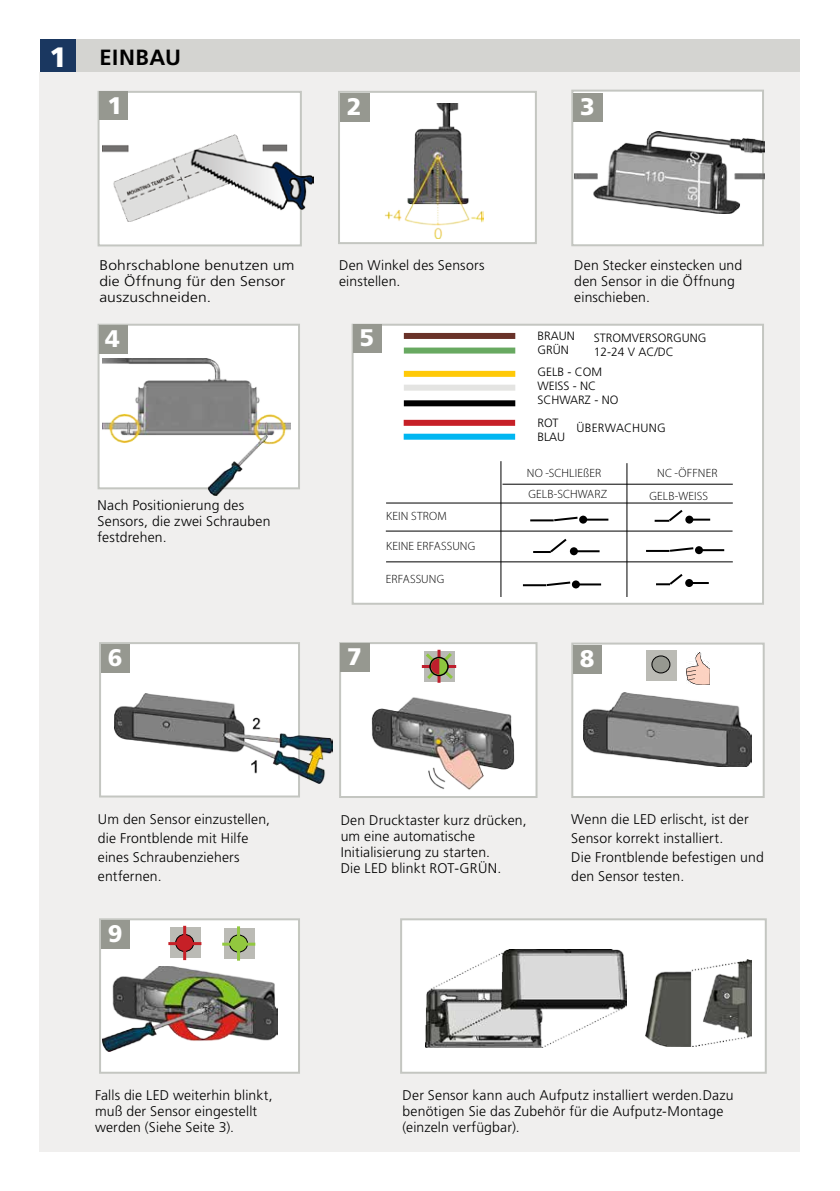
<style>
.page{position:relative;width:840px;height:1191px;background:#fff}
.page>*{position:absolute;margin:0;border:0;box-sizing:border-box;transform-origin:0 0}
.t1{font:900 28px "Frutiger LT Std";color:#fff}
.t2{font:900 24px "Frutiger LT Std";color:#fff}
.t3{font:700 22px "Frutiger LT Std";letter-spacing:.025em;color:#000}
.t4{font:300 14px/16px "Frutiger LT Std";letter-spacing:.01em;color:#000}
.t5{font:300 14px/16px "Frutiger LT Std";letter-spacing:.01em;color:#000;scale:1.11 1}
.t6{font:300 12px "Myriad Pro";letter-spacing:.01em;color:#000}
.t7{font:300 12px/14px "Frutiger LT Std";color:#000}
.t8{font:300 12px "Frutiger LT Std";letter-spacing:.02em;color:#000}
</style>
<div class="page">
<div style="left:40px;top:72px;width:759px;height:1080px;background:#f0efee"></div>
<div style="left:75px;top:40px;width:724px;height:32px;background:#d4d4d1"></div>
<div style="left:40px;top:40px;width:35px;height:32px;background:#1a3760"></div>
<div style="left:338px;top:91px;width:198px;height:153px;background:#fff;border:2px solid #c4c6c1"></div>
<div style="left:340px;top:93px;width:29px;height:28px;background:#969890"></div>
<div style="left:571px;top:90px;width:192px;height:156px;background:#fff;border:2px solid #c4c6c1"></div>
<div style="left:97px;top:91px;width:205px;height:155px;background:#fff;border:2px solid #c4c6c1"></div>
<div style="left:99px;top:91px;width:29px;height:29px;background:#969890"></div>
<div style="left:339px;top:642px;width:198px;height:156px;background:#fff;border:2px solid #c4c6c1"></div>
<div style="left:340px;top:643px;width:29px;height:29px;background:#969890"></div>
<img style="left:102px;top:135px;width:211px;height:86px">
<img style="left:384px;top:104px;width:99px;height:134px">
<img style="left:574px;top:132px;width:190px;height:81px">
<div style="left:351px;top:324px;width:412px;height:281px;background:#fff;border:2px solid #c4c6c1"></div>
<div style="left:97px;top:324px;width:203px;height:165px;background:#fff;border:2px solid #c4c6c1"></div>
<div style="left:99px;top:325px;width:28px;height:29px;background:#969890"></div>
<div style="left:571px;top:642px;width:193px;height:156px;background:#fff;border:2px solid #c4c6c1"></div>
<div style="left:573px;top:645px;width:28px;height:29px;background:#969890"></div>
<img style="left:583px;top:693px;width:168px;height:73px">
<div style="left:401px;top:919px;width:364px;height:153px;background:#fff"></div>
<img style="left:425px;top:949px;width:201px;height:98px">
<div style="left:400px;top:918px;width:366px;height:155px;border:2px solid #c4c6c1"></div>
<img style="left:645px;top:959px;width:105px;height:87px">
<div style="left:99px;top:642px;width:201px;height:155px;background:#fff;border:2px solid #c4c6c1"></div>
<div style="left:101px;top:644px;width:29px;height:29px;background:#969890"></div>
<img style="left:115px;top:693px;width:217px;height:91px">
<div style="left:403px;top:347px;width:112px;height:6px;background:#68a961"></div>
<div style="left:403px;top:333px;width:112px;height:6px;background:#693229"></div>
<div style="left:403px;top:385px;width:112px;height:6px;background:#e4e4e2"></div>
<div style="left:403px;top:371px;width:112px;height:6px;background:#ffc907"></div>
<div style="left:403px;top:400px;width:112px;height:6px;background:#000"></div>
<div style="left:403px;top:420px;width:112px;height:6px;background:#c62027"></div>
<div style="left:403px;top:434px;width:112px;height:6px;background:#00b6f1"></div>
<div style="left:573px;top:93px;width:29px;height:28px;background:#969890"></div>
<div style="left:352px;top:324px;width:29px;height:29px;background:#969890"></div>
<div style="left:99px;top:918px;width:201px;height:155px;background:#fff;border:2px solid #c4c6c1"></div>
<div style="left:101px;top:920px;width:29px;height:29px;background:#969890"></div>
<img style="left:102px;top:966px;width:176px;height:86px">
<div style="left:170px;top:927px;width:30px;height:31px;background:#bbbbb5"></div>
<div style="left:175px;top:934px;width:18px;height:17px;background:#c62027;border-radius:50%"></div>
<div style="left:175px;top:934px;width:19px;height:18px;border:1px solid #000;border-radius:50%"></div>
<hr style="left:183px;top:925px;width:3px;height:35px;background:#c62027">
<hr style="left:168px;top:942px;width:33px;height:3px;background:#c62027">
<div style="left:223px;top:928px;width:31px;height:31px;background:#bbbbb5"></div>
<svg style="left:229px;top:935px;width:18px;height:17px"></svg>
<div style="left:229px;top:934px;width:19px;height:18px;border:1px solid #000;border-radius:50%"></div>
<hr style="left:237px;top:926px;width:3px;height:34px;background:#92c83f">
<hr style="left:222px;top:942px;width:33px;height:3px;background:#92c83f">
<hr style="left:421px;top:665px;width:35px;height:3px;background:#be1e2d">
<hr style="left:437px;top:650px;width:3px;height:33px;background:#be1e2d">
<svg style="left:424px;top:649px;width:31px;height:33px"></svg>
<div style="left:645px;top:650px;width:31px;height:30px;background:#bbbbb5"></div>
<div style="left:651px;top:656px;width:18px;height:17px;background:#969890;border-radius:50%"></div>
<div style="left:651px;top:655px;width:19px;height:18px;border:1px solid #000;border-radius:50%"></div>
<img style="left:340px;top:685px;width:198px;height:109px">
<img style="left:686px;top:652px;width:23px;height:32px">
<img style="left:102px;top:359px;width:188px;height:136px">
<hr style="left:626px;top:463px;width:1px;height:134px;background:#000">
<hr style="left:500px;top:461px;width:1px;height:136px;background:#000">
<hr style="left:386px;top:502px;width:346px;height:1px;background:#000">
<hr style="left:385px;top:530px;width:347px;height:1px;background:#000">
<hr style="left:386px;top:561px;width:346px;height:1px;background:#000">
<hr style="left:502px;top:484px;width:230px;height:1px;background:#000">
<hr style="left:522px;top:584px;width:24px;height:2px;background:#000">
<hr style="left:575px;top:583px;width:25px;height:2px;background:#000">
<svg style="left:571px;top:580px;width:8px;height:8px"></svg>
<svg style="left:544px;top:581px;width:28px;height:6px"></svg>
<hr style="left:645px;top:550px;width:24px;height:2px;background:#000">
<hr style="left:698px;top:549px;width:25px;height:2px;background:#000">
<svg style="left:694px;top:546px;width:8px;height:8px"></svg>
<svg style="left:667px;top:547px;width:28px;height:5px"></svg>
<hr style="left:530px;top:519px;width:23px;height:2px;background:#000">
<hr style="left:583px;top:518px;width:25px;height:2px;background:#000">
<div style="left:579px;top:515px;width:8px;height:8px;background:#000;border-radius:50%"></div>
<svg style="left:551px;top:516px;width:27px;height:6px"></svg>
<hr style="left:689px;top:518px;width:20px;height:2px;background:#000">
<div style="left:685px;top:515px;width:8px;height:8px;background:#000;border-radius:50%"></div>
<svg style="left:654px;top:510px;width:29px;height:12px"></svg>
<hr style="left:573px;top:550px;width:26px;height:2px;background:#000">
<div style="left:569px;top:547px;width:8px;height:8px;background:#000;border-radius:50%"></div>
<svg style="left:533px;top:538px;width:34px;height:15px"></svg>
<hr style="left:688px;top:582px;width:20px;height:2px;background:#000">
<svg style="left:684px;top:579px;width:8px;height:8px"></svg>
<svg style="left:656px;top:574px;width:27px;height:12px"></svg>
<h1 class="t1" style="left:49px;top:40px;width:19px">1</h1>
<h3 class="t3" style="left:99px;top:44px;width:83px">EINBAU</h3>
<h2 class="t2" style="left:107px;top:91px;width:16px">1</h2>
<h2 class="t2" style="left:346px;top:92px;width:16px">2</h2>
<h2 class="t2" style="left:579px;top:92px;width:16px">3</h2>
<p class="t5" style="left:99px;top:257px;width:177px">Bohrschablone benutzen um die Öffnung für den Sensor auszuschneiden.</p>
<p class="t4" style="left:339px;top:257px;width:147px">Den Winkel des Sensors einstellen.</p>
<h2 class="t2" style="left:105px;top:324px;width:16px">4</h2>
<p class="t4" style="left:97px;top:498px;width:174px">Nach Positionierung des<br>Sensors, die zwei Schrauben festdrehen.</p>
<h2 class="t2" style="left:359px;top:323px;width:16px">5</h2>
<p class="t6" style="left:386px;top:508px;width:62px">KEIN STROM</p>
<p class="t6" style="left:386px;top:538px;width:91px">KEINE ERFASSUNG</p>
<p class="t6" style="left:385px;top:572px;width:60px">ERFASSUNG</p>
<p class="t4" style="left:574px;top:257px;width:169px">Den Stecker einstecken und den Sensor in die Öffnung einschieben.</p>
<p class="t7" style="left:537px;top:329px;width:39px">BRAUN<br>GRÜN</p>
<p class="t7" style="left:537px;top:365px;width:82px">GELB - COM<br>WEISS - NC<br>SCHWARZ - NO</p>
<p class="t7" style="left:593px;top:331px;width:114px">STROMVERSORGUNG<br>12-24 V AC/DC</p>
<p class="t7" style="left:537px;top:416px;width:29px">ROT<br>BLAU</p>
<p class="t8" style="left:576px;top:421px;width:91px">ÜBERWACHUNG</p>
<p class="t6" style="left:526px;top:465px;width:76px">NO -SCHLIEßER</p>
<p class="t6" style="left:656px;top:465px;width:62px">NC -ÖFFNER</p>
<p class="t6" style="left:528px;top:486px;width:80px">GELB-SCHWARZ</p>
<p class="t6" style="left:649px;top:488px;width:60px">GELB-WEISS</p>
<h2 class="t2" style="left:347px;top:642px;width:16px">7</h2>
<h2 class="t2" style="left:108px;top:643px;width:16px">6</h2>
<h2 class="t2" style="left:579px;top:644px;width:16px">8</h2>
<p class="t4" style="left:98px;top:810px;width:174px;line-height:19px">Um den Sensor einzustellen, die Frontblende mit Hilfe eines Schraubenziehers entfernen.</p>
<h2 class="t2" style="left:108px;top:919px;width:16px">9</h2>
<p class="t4" style="left:95px;top:1087px;width:179px">Falls die LED weiterhin blinkt, muß der Sensor eingestellt werden (Siehe Seite 3).</p>
<p class="t4" style="left:340px;top:812px;width:187px">Den Drucktaster kurz drücken, um eine automatische<br>Initialisierung zu starten.<br>Die LED blinkt ROT-GRÜN.</p>
<p class="t4" style="left:571px;top:810px;width:194px;line-height:19px">Wenn die LED erlischt, ist der<br>Sensor korrekt installiert.<br>Die Frontblende befestigen und den Sensor testen.</p>
<p class="t4" style="left:402px;top:1087px;width:332px">Der Sensor kann auch Aufputz installiert werden.Dazu benötigen Sie das Zubehör für die Aufputz-Montage (einzeln verfügbar).</p>
</div>
